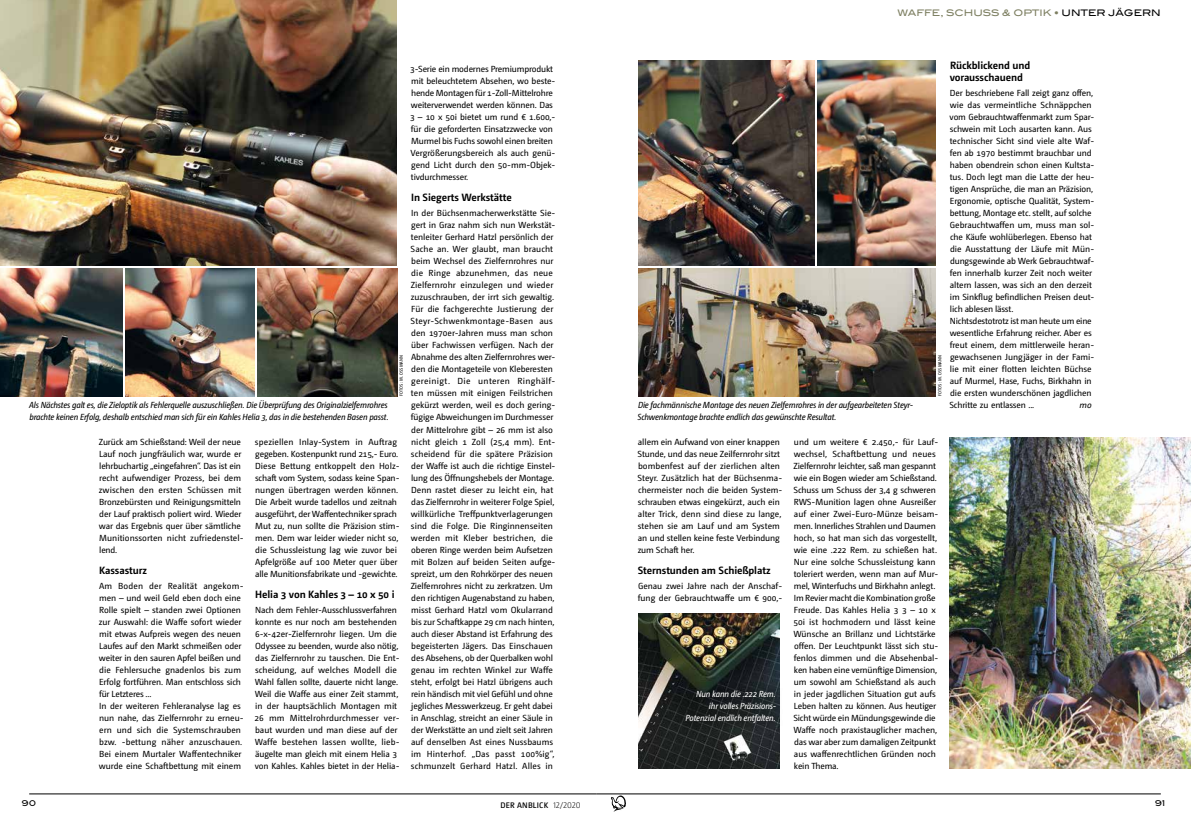
<style>
.page{position:relative;width:1191px;height:823px;background:#fff}
.page>*{position:absolute;margin:0;border:0;box-sizing:border-box;transform-origin:0 0}
.t1{font:700 10.5px/12.6px "Camingo Dos Pro";letter-spacing:-.01em;color:#000}
.t2{font:500 9px "Blair ITC";color:#7d7f61}
.t3{font:8.8px/12px "Camingo Dos Pro";letter-spacing:-.01em;color:#000}
.t4{font:italic 8.8px/12px "Camingo Dos Pro S Cd";letter-spacing:-.015em;color:#000}
.t5{font:italic 8.8px/12px "Camingo Dos Pro S Cd";letter-spacing:-.015em;color:#fff;text-align:right}
.t6{font:italic 8.8px "Camingo Dos Pro";color:#000}
.t7{font:600 8px "Camingo Dos Pro";letter-spacing:.025em;color:#000}
.t8{font:500 8px "Blair ITC";color:#000}
.t9{font:4.5px "Camingo Dos Pro S Cd";letter-spacing:.04em;color:#000}
.s1{color:#000}
.s2{font-weight:300}
</style>
<div class="page">
<hr style="left:596px;top:793px;width:564px;height:1px;background:#000">
<hr style="left:29px;top:793px;width:567px;height:1px;background:#000">
<svg style="left:611px;top:795px;width:15px;height:16px"></svg>
<img style="left:638px;top:268px;width:297px;height:128px">
<img style="left:0;top:0;width:397px;height:265px">
<img style="left:950px;top:437px;width:241px;height:330px">
<img style="left:638px;top:61px;width:176px;height:204px">
<img style="left:818px;top:61px;width:117px;height:204px">
<img style="left:125px;top:268px;width:129px;height:128px">
<img style="left:0;top:268px;width:122px;height:128px">
<img style="left:257px;top:268px;width:140px;height:128px">
<img style="left:638px;top:613px;width:142px;height:154px">
<svg style="left:677px;top:681px;width:103px;height:49px;background:#1d2222"></svg>
<p class="t2" style="left:897px;top:8px;width:265px">WAFFE, SCHUSS &amp; OPTIK • <span class="s1">UNTER JÄGERN</span></p>
<p class="t1" style="left:949px;top:58px;width:82px">Rückblickend und vorausschauend</p>
<p class="t3" style="left:949px;top:87px;width:146px">Der beschriebene Fall zeigt ganz offen, wie das vermeintliche Schnäppchen vom Gebrauchtwaffenmarkt zum Spar&shy;schwein mit Loch ausarten kann. Aus technischer Sicht sind viele alte Waf&shy;fen ab 1970 bestimmt brauchbar und haben obendrein schon einen Kultsta&shy;tus. Doch legt man die Latte der heu&shy;tigen Ansprüche, die man an Präzision, Ergonomie, optische Qualität, System&shy;bettung, Montage etc. stellt, auf solche Gebrauchtwaffen um, muss man sol&shy;che Käufe wohlüberlegen. Ebenso hat die Ausstattung der Läufe mit Mün&shy;dungsgewinde ab Werk Gebrauchtwaf&shy;fen innerhalb kurzer Zeit noch weiter altern lassen, was sich an den derzeit im Sinkflug befindlichen Preisen deut&shy;lich ablesen lässt.<br>Nichtsdestotrotz ist man heute um eine wesentliche Erfahrung reicher. Aber es freut einem, dem mittlerweile heran&shy;gewachsenen Jungjäger in der Fami&shy;lie mit einer flotten leichten Büchse auf Murmel, Hase, Fuchs, Birkhahn in die ersten wunderschönen jagdlichen</p>
<p class="t3" style="left:410px;top:63px;width:147px">3-Serie ein modernes Premiumprodukt mit beleuchtetem Absehen, wo beste&shy;hende Montagen für 1-Zoll-Mittelrohre weiterverwendet werden können. Das 3 – 10 x 50i bietet um rund € 1.600,- für die geforderten Einsatzzwecke von Murmel bis Fuchs sowohl einen breiten Vergrößerungsbereich als auch genü&shy;gend Licht durch den 50-mm-Objek&shy;tivdurchmesser.</p>
<p class="t1" style="left:411px;top:191px;width:102px">In Siegerts Werkstätte</p>
<p class="t3" style="left:410px;top:207px;width:146px">In der Büchsenmacherwerkstätte Sie&shy;gert in Graz nahm sich nun Werkstät&shy;tenleiter Gerhard Hatzl persönlich der Sache an. Wer glaubt, man braucht beim Wechsel des Zielfernrohres nur die Ringe abzunehmen, das neue Zielfernrohr einzulegen und wieder zuzuschrauben, der irrt sich gewaltig.<br>Für die fachgerechte Justierung der Steyr-Schwenkmontage-Basen aus den 1970er-Jahren muss man schon über Fachwissen verfügen. Nach der Abnahme des alten Zielfernrohres wer&shy;den die Montageteile von Kleberesten gereinigt. Die unteren Ringhälf&shy;ten müssen mit einigen Feilstrichen gekürzt werden, weil es doch gering&shy;fügige Abweichungen im Durchmesser der Mittelrohre gibt – 26 mm ist also nicht gleich 1 Zoll (25,4 mm). Ent&shy;scheidend für die spätere Präzision der Waffe ist auch die richtige Einstel&shy;lung des Öffnungshebels der Montage.<br>Denn rastet dieser zu leicht ein, hat das Zielfernrohr in weiterer Folge Spiel, willkürliche Treffpunktverlagerungen sind die Folge. Die Ringinnenseiten werden mit Kleber bestrichen, die oberen Ringe werden beim Aufsetzen mit Bolzen auf beiden Seiten aufge&shy;spreizt, um den Rohrkörper des neuen Zielfernrohres nicht zu zerkratzen. Um den richtigen Augenabstand zu haben, misst Gerhard Hatzl vom Okularrand bis zur Schaftkappe 29 cm nach hinten, auch dieser Abstand ist Erfahrung des begeisterten Jägers. Das Einschauen des Absehens, ob der Querbalken wohl genau im rechten Winkel zur Waffe steht, erfolgt bei Hatzl übrigens auch rein händisch mit viel Gefühl und ohne jegliches Messwerkzeug. Er geht dabei in Anschlag, streicht an einer Säule in der Werkstätte an und zielt seit Jahren auf denselben Ast eines Nussbaums im Hinterhof. „Das passt 100%ig“, schmunzelt Gerhard Hatzl. Alles in</p>
<p class="t9" style="left:399px;top:396px;width:43px;rotate:-90deg">FOTOS: M. OSSMANN</p>
<p class="t9" style="left:937px;top:396px;width:43px;rotate:-90deg">FOTOS: M. OSSMANN</p>
<p class="t4" style="left:29px;top:399px;width:360px">Als Nächstes galt es, die Zieloptik als Fehlerquelle auszuschließen. Die Überprüfung des Originalzielfernrohres</p>
<p class="t3" style="left:949px;top:399px;width:86px">Schritte zu entlassen ...</p>
<p class="t6" style="left:1079px;top:400px;width:14px">mo</p>
<p class="t4" style="left:29px;top:411px;width:361px">brachte keinen Erfolg, deshalb entschied man sich für ein Kahles Helia 3, das in die bestehenden Basen passt.</p>
<p class="t4" style="left:637px;top:399px;width:277px">Die fachmännische Montage des neuen Zielfernrohres in der aufgearbeiteten Steyr-<br>Schwenkmontage brachte endlich das gewünschte Resultat.</p>
<p class="t3" style="left:99px;top:435px;width:146px">Zurück am Schießstand: Weil der neue Lauf noch jungfräulich war, wurde er lehrbuchartig „eingefahren“. Das ist ein recht aufwendiger Prozess, bei dem zwischen den ersten Schüssen mit Bronzebürsten und Reinigungsmitteln der Lauf praktisch poliert wird. Wieder war das Ergebnis quer über sämtliche Munitionssorten nicht zufriedenstel&shy;lend.</p>
<p class="t1" style="left:99px;top:563px;width:49px">Kassasturz</p>
<p class="t3" style="left:99px;top:579px;width:146px">Am Boden der Realität angekom&shy;men – und weil Geld eben doch eine Rolle spielt – standen zwei Optionen zur Auswahl: die Waffe sofort wieder mit etwas Aufpreis wegen des neuen Laufes auf den Markt schmeißen oder weiter in den sauren Apfel beißen und die Fehlersuche gnadenlos bis zum Erfolg fortführen. Man entschloss sich für Letzteres ...<br>In der weiteren Fehleranalyse lag es nun nahe, das Zielfernrohr zu erneu&shy;ern und sich die Systemschrauben bzw. -bettung näher anzuschauen.<br>Bei einem Murtaler Waffentechniker wurde eine Schaftbettung mit einem</p>
<p class="t3" style="left:793px;top:435px;width:146px">und um weitere € 2.450,- für Lauf&shy;wechsel, Schaftbettung und neues Zielfernrohr leichter, saß man gespannt wie ein Bogen wieder am Schießstand.<br>Schuss um Schuss der 3,4 g schweren RWS-Munition lagen ohne Ausreißer auf einer Zwei-Euro-Münze beisam&shy;men. Innerliches Strahlen und Daumen hoch, so hat man sich das vorgestellt, wie eine .222 Rem. zu schießen hat.<br>Nur eine solche Schussleistung kann toleriert werden, wenn man auf Mur&shy;mel, Winterfuchs und Birkhahn anlegt.<br>Im Revier macht die Kombination große Freude. Das Kahles Helia 3 3 – 10 x 50i ist hochmodern und lässt keine Wünsche an Brillanz und Lichtstärke offen. Der Leuchtpunkt lässt sich stu&shy;fenlos dimmen und die Absehenbal&shy;ken haben eine vernünftige Dimension, um sowohl am Schießstand als auch in jeder jagdlichen Situation gut aufs Leben halten zu können. Aus heutiger Sicht würde ein Mündungsgewinde die Waffe noch praxistauglicher machen, das war aber zum damaligen Zeitpunkt aus waffenrechtlichen Gründen noch kein Thema.</p>
<p class="t3" style="left:255px;top:435px;width:146px">speziellen Inlay-System in Auftrag gegeben. Kostenpunkt rund 215,- Euro.<br>Diese Bettung entkoppelt den Holz&shy;schaft vom System, sodass keine Span&shy;nungen übertragen werden können.<br>Die Arbeit wurde tadellos und zeitnah ausgeführt, der Waffentechniker sprach Mut zu, nun sollte die Präzision stim&shy;men. Dem war leider wieder nicht so, die Schussleistung lag wie zuvor bei Apfelgröße auf 100 Meter quer über alle Munitionsfabrikate und -gewichte.</p>
<p class="t1" style="left:255px;top:587px;width:141px">Helia 3 von Kahles 3 – 10 x 50 i</p>
<p class="t3" style="left:254px;top:603px;width:147px">Nach dem Fehler-Ausschlussverfahren konnte es nur noch am bestehenden 6-x-42er-Zielfernrohr liegen. Um die Odyssee zu beenden, wurde also nötig, das Zielfernrohr zu tauschen. Die Ent&shy;scheidung, auf welches Modell die Wahl fallen sollte, dauerte nicht lange.<br>Weil die Waffe aus einer Zeit stammt, in der hauptsächlich Montagen mit 26 mm Mittelrohrdurchmesser ver&shy;baut wurden und man diese auf der Waffe bestehen lassen wollte, lieb&shy;äugelte man gleich mit einem Helia 3 von Kahles. Kahles bietet in der Helia-</p>
<p class="t3" style="left:637px;top:435px;width:146px">allem ein Aufwand von einer knappen Stunde, und das neue Zeilfernrohr sitzt bombenfest auf der zierlichen alten Steyr. Zusätzlich hat der Büchsenma&shy;chermeister noch die beiden System&shy;schrauben etwas eingekürzt, auch ein alter Trick, denn sind diese zu lange, stehen sie am Lauf und am System an und stellen keine feste Verbindung zum Schaft her.</p>
<p class="t1" style="left:638px;top:563px;width:134px">Sternstunden am Schießplatz</p>
<p class="t3" style="left:638px;top:579px;width:146px">Genau zwei Jahre nach der Anschaf&shy;fung der Gebrauchtwaffe um € 900,-</p>
<p class="t5" style="left:685px;top:687px;width:92px">Nun kann die .222 Rem. ihr volles Präzisions-<br>Potenzial endlich entfalten.</p>
<p class="t8" style="left:22px;top:798px;width:16px">90</p>
<p class="t7" style="left:500px;top:799px;width:82px">DER ANBLICK <span class="s2">12/2020</span></p>
<p class="t8" style="left:1155px;top:798px;width:12px">91</p>
</div>
